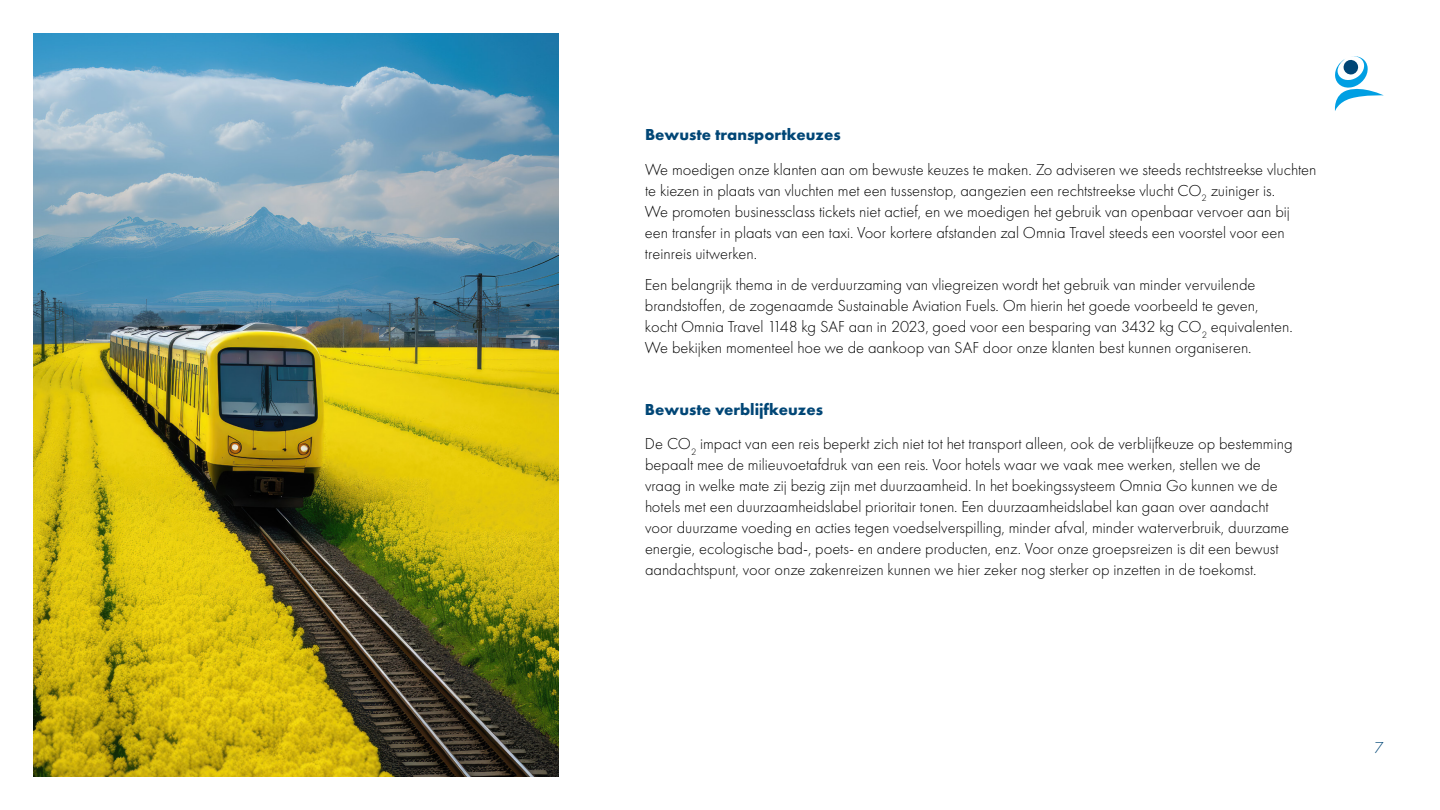
<style>
.page{position:relative;width:1440px;height:810px;background:#fff}
.page>*{position:absolute;margin:0;border:0;box-sizing:border-box;transform-origin:0 0}
.t1{font:300 16.5px/21px "Futura PT";color:#000}
.t2{font:700 16.5px "Futura PT";color:#004676}
.t3{font:300 16.5px "Futura PT";color:#004676}
.s1{font-weight:700;color:#004676}
</style>
<div class="page">
<img style="left:34px;top:34px;width:525px;height:742px">
<svg style="left:1334px;top:56px;width:50px;height:55px"></svg>
<p class="t2" style="left:645px;top:124px;width:197px">Bewuste transportkeuzes</p>
<p class="t1" style="left:645px;top:159px;width:673px">We moedigen onze klanten aan om bewuste keuzes te maken. Zo adviseren we steeds rechtstreekse vluchten te kiezen in plaats van vluchten met een tussenstop, aangezien een rechtstreekse vlucht CO<sub>2</sub> zuiniger is.<br>We promoten businessclass tickets niet actief, en we moedigen het gebruik van openbaar vervoer aan bij een transfer in plaats van een taxi. Voor kortere afstanden zal Omnia Travel steeds een voorstel voor een treinreis uitwerken.</p>
<p class="t1" style="left:645px;top:274px;width:649px">Een belangrijk thema in de verduurzaming van vliegreizen wordt het gebruik van minder vervuilende brandstoffen, de zogenaamde Sustainable Aviation Fuels. Om hierin het goede voorbeeld te geven, kocht Omnia Travel 1148 kg SAF aan in 2023, goed voor een besparing van 3432 kg CO<sub>2</sub> equivalenten.<br>We bekijken momenteel hoe we de aankoop van SAF door onze klanten best kunnen organiseren.</p>
<p class="t1" style="left:645px;top:392px;width:649px;line-height:34.5px"><span class="s1">Bewuste verblijfkeuzes<br></span>De CO<sub>2</sub> impact van een reis beperkt zich niet tot het transport alleen, ook de verblijfkeuze op bestemming</p>
<p class="t1" style="left:645px;top:454px;width:646px">bepaalt mee de milieuvoetafdruk van een reis. Voor hotels waar we vaak mee werken, stellen we de vraag in welke mate zij bezig zijn met duurzaamheid. In het boekingssysteem Omnia Go kunnen we de hotels met een duurzaamheidslabel prioritair tonen. Een duurzaamheidslabel kan gaan over aandacht voor duurzame voeding en acties tegen voedselverspilling, minder afval, minder waterverbruik, duurzame energie, ecologische bad-, poets- en andere producten, enz. Voor onze groepsreizen is dit een bewust aandachtspunt, voor onze zakenreizen kunnen we hier zeker nog sterker op inzetten in de toekomst.</p>
<p class="t3" style="left:1375px;top:738px;width:11px">7</p>
</div>
